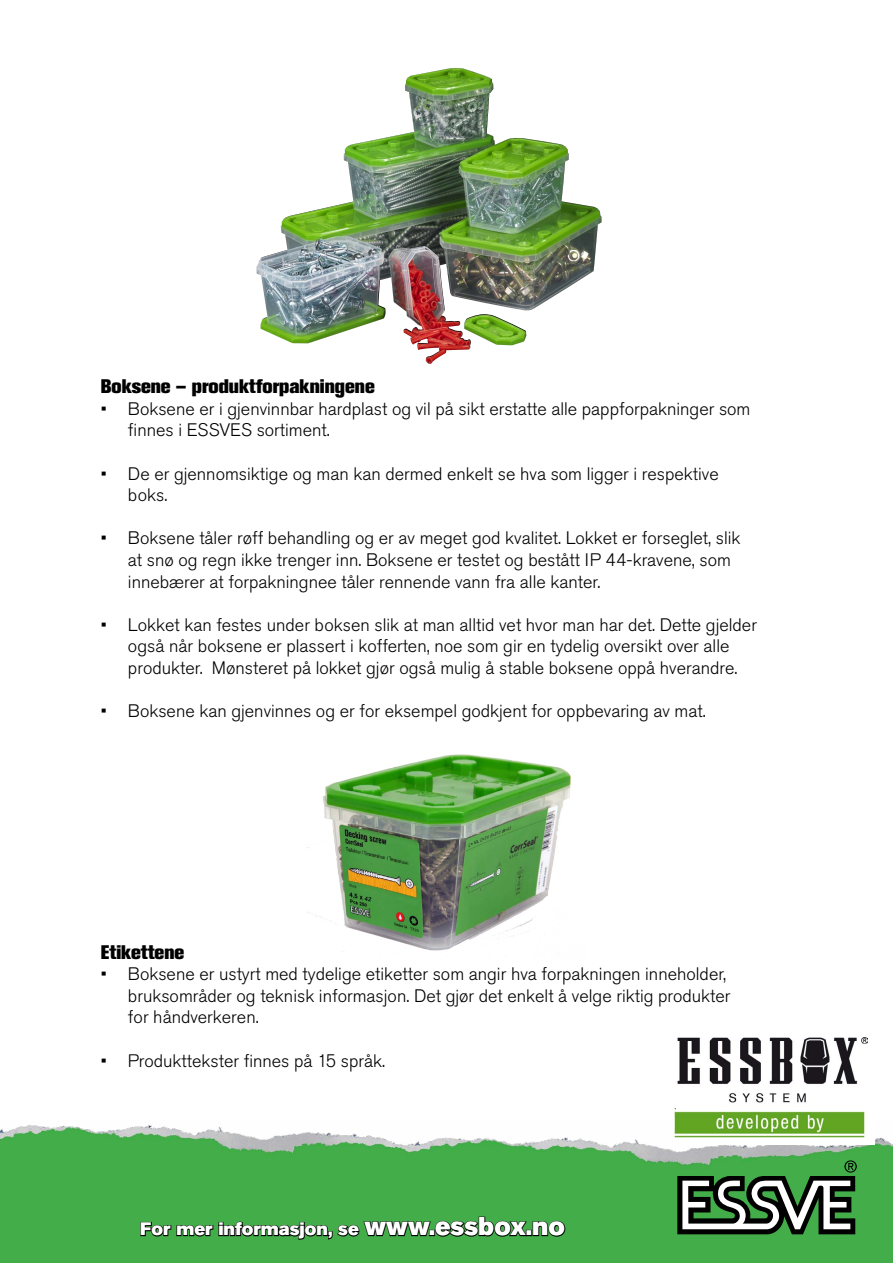
<style>
.page{position:relative;width:893px;height:1263px;background:#fff}
.page>*{position:absolute;margin:0;border:0;box-sizing:border-box;transform-origin:0 0}
.t1{font:800 19.5px "Akzidenz Grotesk Std";color:#000}
.t2{font:300 18px/21.6px "Akzidenz Grotesk Pro";color:#000}
.t3{font:18px "Akzidenz Grotesk Pro Super";color:#fff}
.s1{font-size:25.5px}
</style>
<div class="page">
<img style="left:0;top:1125px;width:893px;height:138px">
<svg style="left:677px;top:1160px;width:180px;height:74px"></svg>
<img style="left:673px;top:1108px;width:201px;height:36px">
<img style="left:677px;top:1038px;width:190px;height:72px">
<svg style="left:140px;top:1216px;width:426px;height:32px;background:#358939"></svg>
<img style="left:256px;top:69px;width:341px;height:295px">
<img style="left:307px;top:754px;width:264px;height:197px">
<p class="t1" style="left:101px;top:375px;width:275px">Boksene – produktforpakningene</p>
<p class="t2" style="left:128px;top:398px;width:624px;text-indent:-27px">• Boksene er i gjenvinnbar hardplast og vil på sikt erstatte alle pappforpakninger som finnes i ESSVES sortiment.</p>
<p class="t2" style="left:128px;top:462px;width:592px;text-indent:-27px">• De er gjennomsiktige og man kan dermed enkelt se hva som ligger i respektive boks.</p>
<p class="t2" style="left:128px;top:527px;width:614px;text-indent:-27px">• Boksene tåler røff behandling og er av meget god kvalitet. Lokket er forseglet, slik at snø og regn ikke trenger inn. Boksene er testet og bestått IP 44-kravene, som innebærer at forpakningnee tåler rennende vann fra alle kanter.</p>
<p class="t2" style="left:101px;top:614px;width:657px;text-align:center">• Lokket kan festes under boksen slik at man alltid vet hvor man har det. Dette gjelder også når boksene er plassert i kofferten, noe som gir en tydelig oversikt over alle produkter. Mønsteret på lokket gjør også mulig å stable boksene oppå hverandre.</p>
<p class="t2" style="left:101px;top:700px;width:606px">• Boksene kan gjenvinnes og er for eksempel godkjent for oppbevaring av mat.</p>
<p class="t1" style="left:101px;top:940px;width:85px">Etikettene</p>
<p class="t2" style="left:128px;top:963px;width:604px;text-indent:-27px">• Boksene er ustyrt med tydelige etiketter som angir hva forpakningen inneholder, bruksområder og teknisk informasjon. Det gjør det enkelt å velge riktig produkter for håndverkeren.</p>
<p class="t2" style="left:101px;top:1049px;width:286px">• Produkttekster finnes på 15 språk.</p>
<p class="t3" style="left:140px;top:1217px;width:426px">For mer informasjon, se <span class="s1">www.essbox.no</span></p>
</div>
